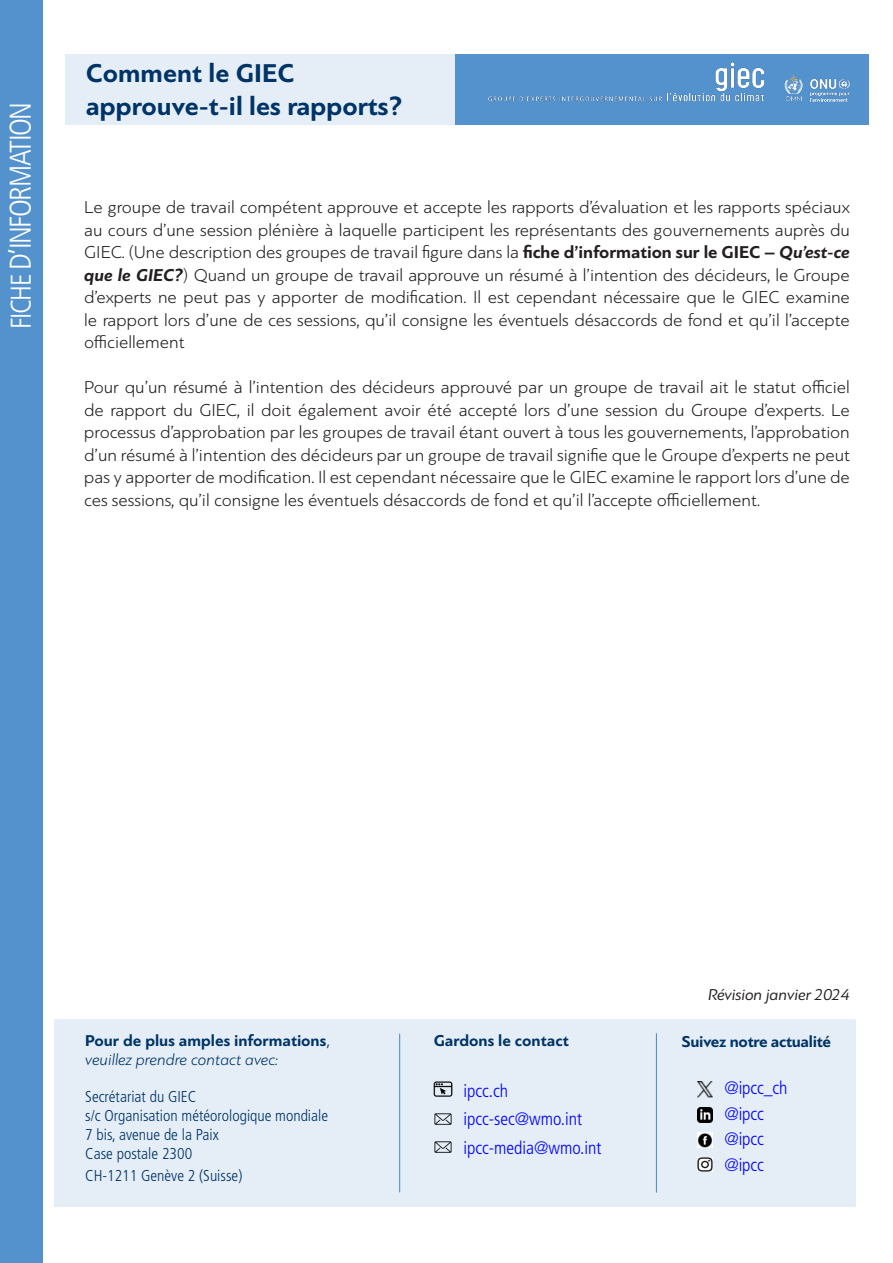
<style>
.page{position:relative;width:893px;height:1263px;background:#fff}
.page>*{position:absolute;margin:0;border:0;box-sizing:border-box;transform-origin:0 0}
.t1{font:300 condensed 30px "Frutiger LT Pro";letter-spacing:-.05em;color:#fff}
.t2{font:700 27px/32.4px "PF Bague Sans Pro";color:#003466}
.t3{font:300 18px/22.5px "PF Bague Sans Pro";color:#231f20;text-align:justify}
.t4{font:300 condensed 18px/28.5px "Frutiger LT Pro";color:#00f}
.t5{font:700 16.5px/19.8px "PF Bague Sans Pro";color:#003466}
.t6{font:700 16.5px "PF Bague Sans Pro";letter-spacing:-.02em;color:#003466}
.t7{font:italic 16.5px "PF Bague Sans Pro";letter-spacing:-.005em;color:#231f20}
.t8{font:300 condensed 15.75px "Frutiger LT Pro";color:#003466}
.s1{font-size:28.5px}
.s2{font-weight:700}
.s3{font-weight:700;font-style:italic}
.s4{font-family:"Frutiger LT Pro";font-weight:300;font-stretch:condensed}
.s5{font-weight:300;font-style:italic}
</style>
<div class="page">
<div style="left:66px;top:54px;width:389px;height:70px;background:#e5eef7"></div>
<div style="left:0;top:0;width:43px;height:1263px;background:#5492cd"></div>
<div style="left:455px;top:54px;width:413px;height:70px;background:#5492cd"></div>
<img style="left:488px;top:62px;width:362px;height:40px">
<div style="left:54px;top:1019px;width:801px;height:188px;background:#e5eef7"></div>
<img style="left:698px;top:1081px;width:14px;height:16px">
<img style="left:698px;top:1108px;width:14px;height:14px">
<img style="left:698px;top:1132px;width:14px;height:15px">
<img style="left:698px;top:1157px;width:14px;height:15px">
<hr style="left:399px;top:1034px;width:1px;height:158px;background:#5492cd">
<hr style="left:656px;top:1033px;width:1px;height:159px;background:#5492cd">
<img style="left:434px;top:1081px;width:19px;height:16px">
<img style="left:434px;top:1113px;width:18px;height:12px">
<img style="left:434px;top:1141px;width:18px;height:12px">
<h1 class="t1" style="left:3px;top:329px;width:229px;rotate:-90deg"><span class="s1">FICHE</span> D’INFORMATION</h1>
<p class="t2" style="left:86px;top:58px;width:318px">Comment le GIEC approuve-t-il les rapports?</p>
<p class="t3" style="left:84px;top:196px;width:767px">Le groupe de travail compétent approuve et accepte les rapports d’évaluation et les rapports spéciaux au cours d’une session plénière à laquelle participent les représentants des gouvernements auprès du GIEC. (Une description des groupes de travail figure dans la <span class="s2">fiche d’information sur le GIEC –</span> <span class="s3">Qu’est-ce que le GIEC?</span>) Quand un groupe de travail approuve un résumé à l’intention des décideurs, le Groupe d’experts ne peut pas y apporter de modification. Il est cependant nécessaire que le GIEC examine le rapport lors d’une de ces sessions, qu’il consigne les éventuels désaccords de fond et qu’il l’accepte officiellement</p>
<p class="t3" style="left:84px;top:376px;width:767px">Pour qu’un résumé à l’intention des décideurs approuvé par un groupe de travail ait le statut officiel de rapport du GIEC, il doit également avoir été accepté lors d’une session du Groupe d’experts. Le processus d’approbation par les groupes de travail étant ouvert à tous les gouvernements, l’approbation d’un résumé à l’intention des décideurs par un groupe de travail signifie que le Groupe d’experts ne peut pas y apporter de modification. Il est cependant nécessaire que le GIEC examine le rapport lors d’une de ces sessions, qu’il consigne les éventuels désaccords de fond et qu’il l’accepte officiellement.</p>
<p class="t5" style="left:85px;top:1030px;width:247px">Pour de plus amples informations<span class="s4">, </span><span class="s5">veuillez prendre contact avec:</span></p>
<p class="t8" style="left:85px;top:1088px;width:113px">Secrétariat du GIEC</p>
<p class="t8" style="left:85px;top:1107px;width:244px">s/c Organisation météorologique mondiale</p>
<p class="t8" style="left:85px;top:1125px;width:135px">7 bis, avenue de la Paix</p>
<p class="t8" style="left:85px;top:1144px;width:108px">Case postale 2300</p>
<p class="t8" style="left:85px;top:1166px;width:159px">CH-1211 Genève 2 (Suisse)</p>
<p class="t5" style="left:434px;top:1031px;width:137px">Gardons le contact</p>
<p class="t4" style="left:463px;top:1076px;width:46px">ipcc.ch</p>
<p class="t4" style="left:463px;top:1105px;width:140px">ipcc-sec@wmo.int ipcc-media@wmo.int</p>
<p class="t7" style="left:708px;top:985px;width:143px">Révision janvier 2024</p>
<p class="t6" style="left:682px;top:1031px;width:151px">Suivez notre actualité</p>
<p class="t4" style="left:724px;top:1074px;width:65px">@ipcc_ch</p>
<p class="t4" style="left:724px;top:1099px;width:41px">@ipcc</p>
<p class="t4" style="left:724px;top:1125px;width:41px">@ipcc</p>
<p class="t4" style="left:724px;top:1150px;width:41px">@ipcc</p>
</div>
